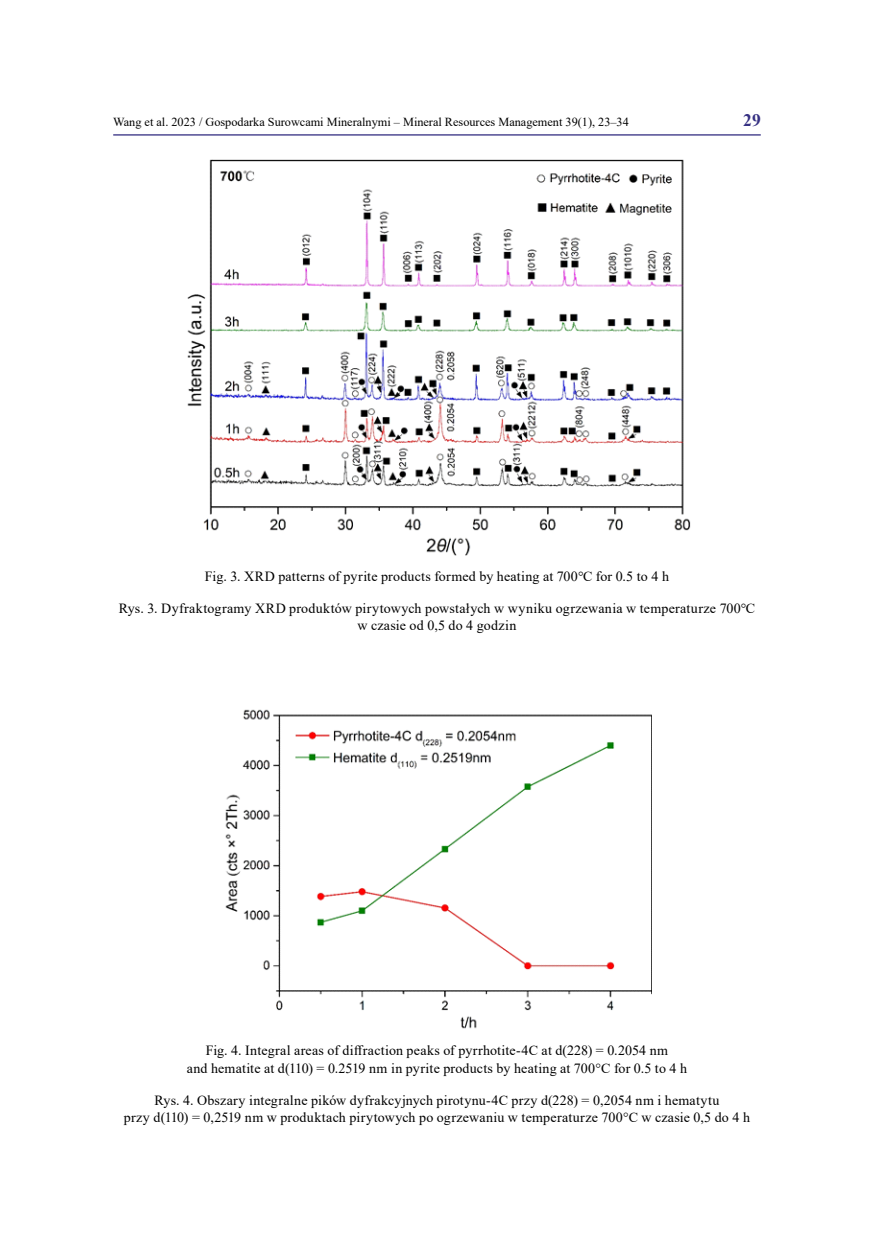
<style>
.page{position:relative;width:874px;height:1241px;background:#fff}
.page>*{position:absolute;margin:0;border:0;box-sizing:border-box;transform-origin:0 0}
.t1{font:700 17.5px "Times New Roman";color:#363183}
.t2{font:14px/17.5px "Times New Roman";letter-spacing:.015em;color:#000;text-align:center}
.t3{font:12.25px "Times New Roman";color:#000}
</style>
<div class="page">
<hr style="left:113px;top:134px;width:647px;height:1px;background:#363183">
<img style="left:187px;top:159px;width:502px;height:396px">
<img style="left:225px;top:709px;width:426px;height:320px">
<p class="t3" style="left:113px;top:113px;width:517px">Wang et al. 2023 / Gospodarka Surowcami Mineralnymi – Mineral Resources Management 39(1), 23–34</p>
<p class="t1" style="left:742px;top:107px;width:19px">29</p>
<p class="t2" style="left:205px;top:566px;width:465px">Fig. 3. XRD patterns of pyrite products formed by heating at 700℃ for 0.5 to 4 h</p>
<p class="t2" style="left:119px;top:599px;width:637px">Rys. 3. Dyfraktogramy XRD produktów pirytowych powstałych w wyniku ogrzewania w temperaturze 700℃ w czasie od 0,5 do 4 godzin</p>
<p class="t2" style="left:187px;top:1040px;width:501px">Fig. 4. Integral areas of diffraction peaks of pyrrhotite-4C at d(228) = 0.2054 nm<br>and hematite at d(110) = 0.2519 nm in pyrite products by heating at 700°C for 0.5 to 4 h</p>
<p class="t2" style="left:124px;top:1090px;width:627px">Rys. 4. Obszary integralne pików dyfrakcyjnych pirotynu-4C przy d(228) = 0,2054 nm i hematytu<br>przy d(110) = 0,2519 nm w produktach pirytowych po ogrzewaniu w temperaturze 700°C w czasie 0,5 do 4 h</p>
</div>
